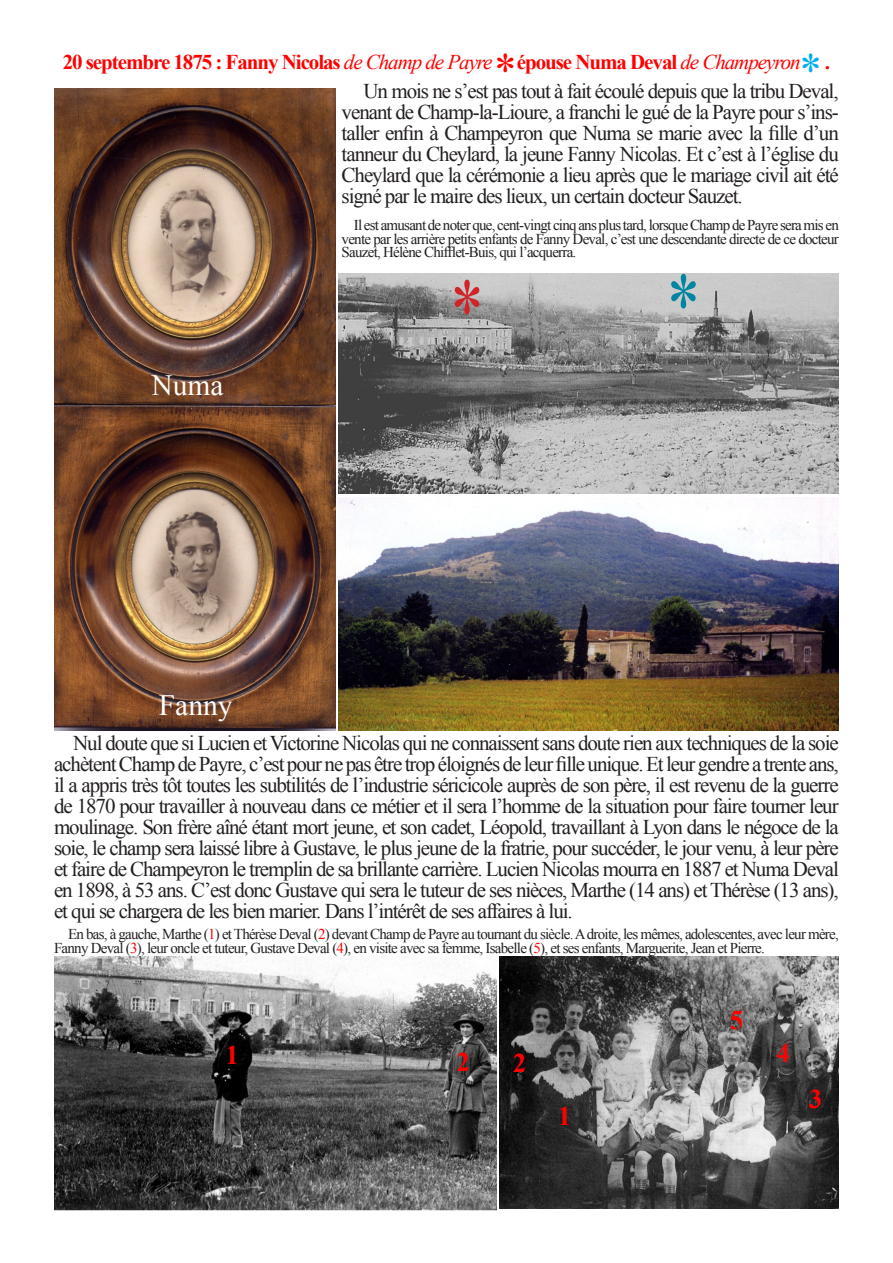
<style>
.page{position:relative;width:893px;height:1263px;background:#fff}
.page>*{position:absolute;margin:0;border:0;box-sizing:border-box;transform-origin:0 0}
.t1{font:85.65px "Times New Roman";color:#d1232a;scale:.8 1}
.t2{font:45px "Times New Roman";color:#f00}
.t3{font:45px "Times New Roman";color:#00aeef}
.t4{font:29.4px "Times New Roman";color:#fff}
.t5{font:700 27px "Times New Roman";color:#f00}
.t6{font:21px/21px "Times New Roman";letter-spacing:-.05em;color:#231f20;text-align:justify}
.t7{font:700 21px "Times New Roman";letter-spacing:-.05em;color:#f00}
.t8{font:15px/13.5px "Times New Roman";letter-spacing:-.05em;color:#231f20;text-align:justify}
.s1{font-weight:400;font-style:italic}
.s2{color:#0086a1}
.s3{color:#f00}
</style>
<div class="page">
<img style="left:54px;top:88px;width:281px;height:642px">
<img style="left:338px;top:274px;width:501px;height:219px">
<img style="left:338px;top:497px;width:501px;height:233px">
<img style="left:54px;top:957px;width:442px;height:254px">
<img style="left:499px;top:957px;width:340px;height:252px">
<p class="t2" style="left:494px;top:44px;width:24px">*</p>
<p class="t3" style="left:799px;top:44px;width:24px">*</p>
<p class="t7" style="left:63px;top:49px;width:769px">20 septembre 1875 : Fanny Nicolas <span class="s1">de Champ de Payre</span> épouse Numa Deval <span class="s1">de Champeyron</span> .</p>
<p class="t6" style="left:342px;top:81px;width:499px;text-indent:22px">Un mois ne s’est pas tout à fait écoulé depuis que la tribu Deval, venant de Champ-la-Lioure, a franchi le gué de la Payre pour s’ins&shy;taller enfin à Champeyron que Numa se marie avec la fille d’un tanneur du Cheylard, la jeune Fanny Nicolas. Et c’est à l’église du Cheylard que la cérémonie a lieu après que le mariage civil ait été signé par le maire des lieux, un certain docteur Sauzet.</p>
<p class="t8" style="left:342px;top:218px;width:499px;text-indent:12px">Il est amusant de noter que, cent-vingt cinq ans plus tard, lorsque Champ de Payre sera mis en vente par les arrière petits enfants de Fanny Deval, c’est une descendante directe de ce docteur Sauzet, Hélène Chifflet-Buis, qui l’acquerra.</p>
<p class="t4" style="left:151px;top:368px;width:73px">Numa</p>
<p class="t4" style="left:159px;top:688px;width:75px">Fanny</p>
<p class="t1" style="left:450px;top:261px;width:315px">* <span class="s2">*</span></p>
<p class="t6" style="left:54px;top:732px;width:786px;text-indent:19px">Nul doute que si Lucien et Victorine Nicolas qui ne connaissent sans doute rien aux techniques de la soie achètent Champ de Payre, c’est pour ne pas être trop éloignés de leur fille unique. Et leur gendre a trente ans, il a appris très tôt toutes les subtilités de l’industrie séricicole auprès de son père, il est revenu de la guerre de 1870 pour travailler à nouveau dans ce métier et il sera l’homme de la situation pour faire tourner leur moulinage. Son frère aîné étant mort jeune, et son cadet, Léopold, travaillant à Lyon dans le négoce de la soie, le champ sera laissé libre à Gustave, le plus jeune de la fratrie, pour succéder, le jour venu, à leur père et faire de Champeyron le tremplin de sa brillante carrière. Lucien Nicolas mourra en 1887 et Numa Deval en 1898, à 53 ans. C’est donc Gustave qui sera le tuteur de ses nièces, Marthe (14 ans) et Thérèse (13 ans), et qui se chargera de les bien marier. Dans l’intérêt de ses affaires à lui.</p>
<p class="t8" style="left:54px;top:927px;width:786px;text-indent:14px">En bas, à gauche, Marthe (<span class="s3">1</span>) et Thérèse Deval (<span class="s3">2</span>) devant Champ de Payre au tournant du siècle. A droite, les mêmes, adolescentes, avec leur mère,<br>Fanny Deval (<span class="s3">3</span>), leur oncle et tuteur, Gustave Deval (<span class="s3">4</span>), en visite avec sa femme, Isabelle (<span class="s3">5</span>), et ses enfants, Marguerite, Jean et Pierre.</p>
<p class="t5" style="left:225px;top:1039px;width:15px">1</p>
<p class="t5" style="left:456px;top:1046px;width:15px">2</p>
<p class="t5" style="left:513px;top:1047px;width:15px">2</p>
<p class="t5" style="left:558px;top:1100px;width:15px">1</p>
<p class="t5" style="left:730px;top:1004px;width:15px">5</p>
<p class="t5" style="left:776px;top:1037px;width:15px">4</p>
<p class="t5" style="left:809px;top:1083px;width:15px">3</p>
</div>
